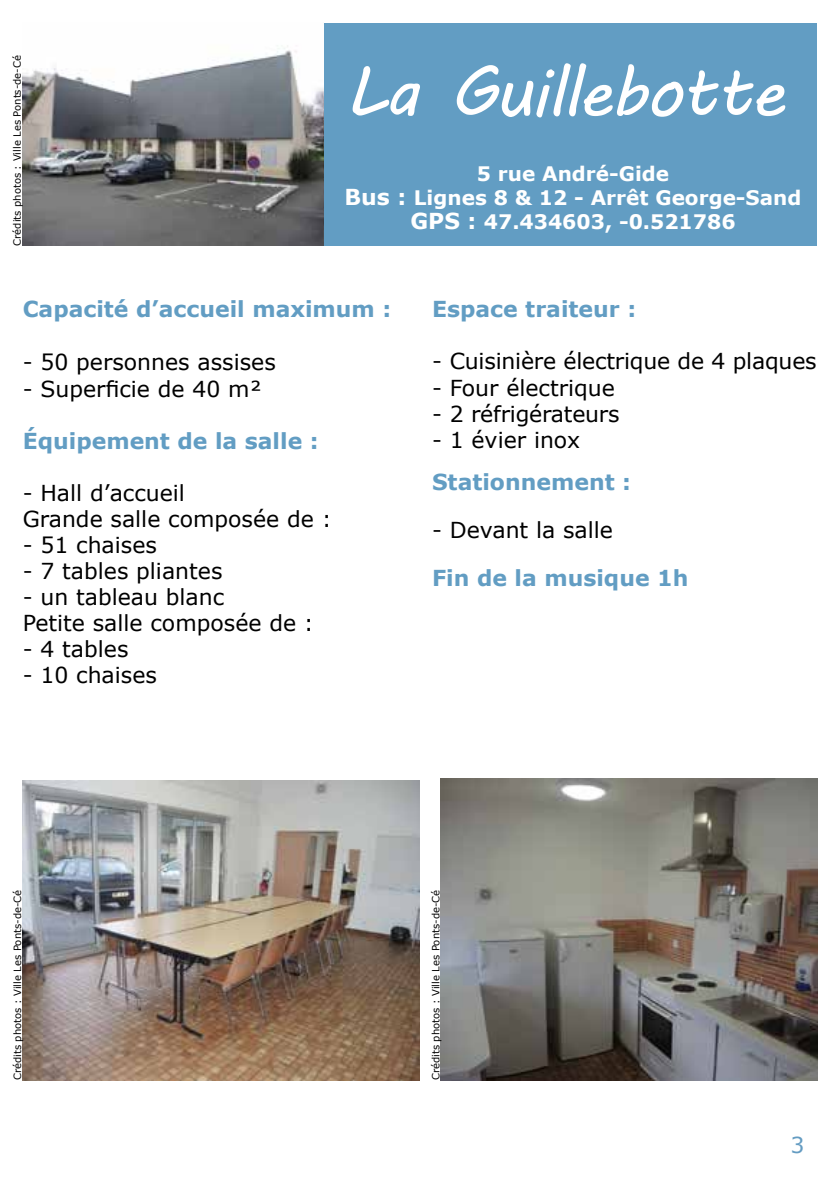
<style>
.page{position:relative;width:840px;height:1191px;background:#fff}
.page>*{position:absolute;margin:0;border:0;box-sizing:border-box;transform-origin:0 0}
.t1{font:70px "MV Boli";letter-spacing:-.03em;color:#fff}
.t2{font:22px/26px "Verdana";color:#000}
.t3{font:700 22px "Verdana";color:#629dc3}
.t4{font:22px "Verdana";color:#649cc2}
.t5{font:700 20px/24px "Verdana";color:#fff;text-align:center}
.t6{font:10px "Verdana";color:#000}
.s1{font-size:22px}
</style>
<div class="page">
<div style="left:323px;top:23px;width:493px;height:222px;background:#629dc3"></div>
<img style="left:23px;top:45px;width:300px;height:201px">
<img style="left:23px;top:780px;width:397px;height:300px">
<img style="left:440px;top:778px;width:376px;height:302px">
<p class="t6" style="left:10px;top:246px;width:192px;rotate:-90deg">Crédits photos : Ville Les Ponts-de-Cé</p>
<h1 class="t1" style="left:344px;top:44px;width:441px">La Guillebotte</h1>
<p class="t5" style="left:344px;top:161px;width:458px">5 rue André-Gide<br><span class="s1">Bus :</span> Lignes 8 &amp; 12 - Arrêt George-Sand<br><span class="s1">GPS :</span> 47.434603, -0.521786</p>
<p class="t3" style="left:23px;top:294px;width:370px">Capacité d’accueil maximum :</p>
<p class="t2" style="left:23px;top:349px;width:254px">- 50 personnes assises</p>
<p class="t2" style="left:23px;top:375px;width:240px">- Superficie de 40 m²</p>
<p class="t3" style="left:23px;top:425px;width:297px">Équipement de la salle :</p>
<p class="t2" style="left:23px;top:480px;width:310px">- Hall d’accueil<br>Grande salle composée de :</p>
<p class="t2" style="left:23px;top:532px;width:136px">- 51 chaises</p>
<p class="t2" style="left:23px;top:558px;width:201px">- 7 tables pliantes</p>
<p class="t2" style="left:23px;top:584px;width:292px">- un tableau blanc<br>Petite salle composée de :</p>
<p class="t2" style="left:23px;top:636px;width:107px">- 4 tables</p>
<p class="t2" style="left:23px;top:662px;width:136px">- 10 chaises</p>
<p class="t3" style="left:432px;top:294px;width:206px">Espace traiteur :</p>
<p class="t2" style="left:432px;top:348px;width:386px">- Cuisinière électrique de 4 plaques</p>
<p class="t2" style="left:432px;top:374px;width:184px">- Four électrique</p>
<p class="t2" style="left:432px;top:400px;width:189px">- 2 réfrigérateurs</p>
<p class="t2" style="left:432px;top:426px;width:149px">- 1 évier inox</p>
<p class="t3" style="left:432px;top:466px;width:200px">Stationnement :</p>
<p class="t2" style="left:432px;top:516px;width:182px">- Devant la salle</p>
<p class="t3" style="left:432px;top:562px;width:258px">Fin de la musique 1h</p>
<p class="t6" style="left:11px;top:1080px;width:192px;rotate:-90deg">Crédits photos : Ville Les Ponts-de-Cé</p>
<p class="t6" style="left:428px;top:1080px;width:192px;rotate:-90deg">Crédits photos : Ville Les Ponts-de-Cé</p>
<p class="t4" style="left:789px;top:1129px;width:15px">3</p>
</div>
